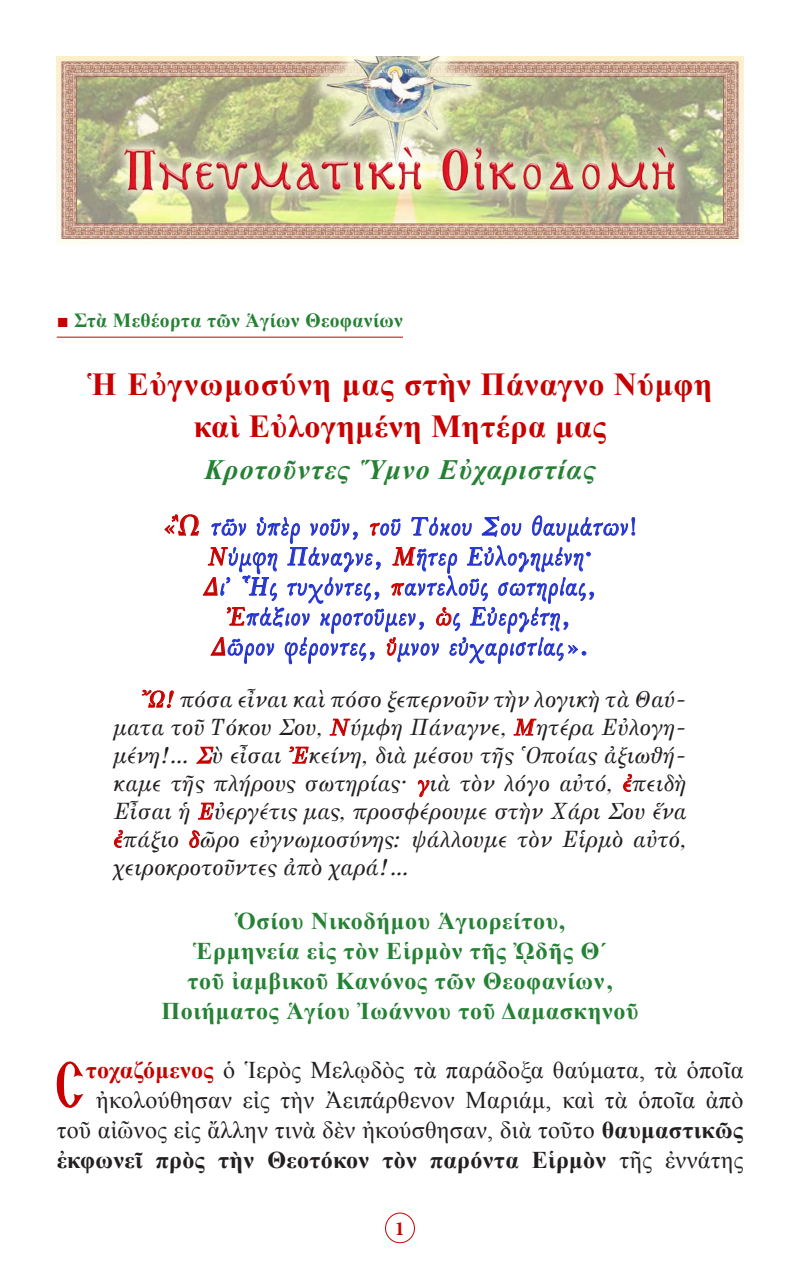
<style>
.page{position:relative;width:800px;height:1270px;background:#fff}
.page>*{position:absolute;margin:0;border:0;box-sizing:border-box;transform-origin:0 0}
.t1{font:66.6px "BYZIMAK";color:#c80000}
.t2{font:700 32px "Times New Roman";letter-spacing:.02em;color:#c80000}
.t3{font:italic 700 28px "Times New Roman";letter-spacing:.04em;color:#258134}
.t4{font:26px "GFS Baskerville";letter-spacing:.04em;color:#2534d0}
.t5{font:24px/30px "Times New Roman";letter-spacing:.015em;color:#231f20;text-align:justify}
.t6{font:700 24px "Times New Roman";letter-spacing:.03em;color:#258134}
.t7{font:23px/28px "SK Aphrodite Pol Uni W Italic";letter-spacing:.02em;color:#231f20;text-align:justify}
.t8{font:700 20px "Times New Roman";letter-spacing:.02em;color:#258134}
.t9{font:700 20px "Minion Pro";color:#c80000}
.s1{font-weight:400;color:#c80000}
.s2{color:#c80000}
.s3{font-size:30px;color:#c80000}
.s4{font-weight:700;color:#c80000}
.s5{font-weight:700}
</style>
<div class="page">
<div style="left:385px;top:1213px;width:30px;height:30px;border:1px solid #c80000;border-radius:50%"></div>
<hr style="left:57px;top:337px;width:346px;height:1px;background:#c80000">
<svg style="left:141px;top:514px;width:494px;height:250px"></svg>
<svg style="left:418px;top:780px;width:12px;height:17px"></svg>
<svg style="left:623px;top:773px;width:9px;height:19px"></svg>
<svg style="left:197px;top:802px;width:18px;height:18px"></svg>
<svg style="left:114px;top:829px;width:9px;height:19px"></svg>
<svg style="left:189px;top:830px;width:11px;height:18px"></svg>
<img style="left:57px;top:57px;width:686px;height:187px">
<p class="t8" style="left:57px;top:307px;width:348px"><span class="s1">■</span> Στὰ Μεθέορτα τῶν Ἁγίων Θεοφανίων</p>
<p class="t2" style="left:88px;top:362px;width:626px">Ἡ Εὐγνωμοσύνη μας στὴν Πάναγνο Νύμφη</p>
<p class="t2" style="left:194px;top:404px;width:414px">καὶ Εὐλογημένη Μητέρα μας</p>
<p class="t3" style="left:204px;top:450px;width:393px">Κροτοῦντες Ὕμνο Εὐχαριστίας</p>
<p class="t4" style="left:162px;top:513px;width:477px"><span class="s2">«</span><span class="s3">Ὢ</span> τῶν ὑπὲρ νοῦν, <span class="s2">τ</span>οῦ Τόκου Σου θαυμάτων!</p>
<p class="t4" style="left:208px;top:543px;width:385px"><span class="s2">Ν</span>ύμφη Πάναγνε, <span class="s2">Μ</span>ῆτερ Εὐλογημένη·</p>
<p class="t4" style="left:204px;top:573px;width:394px"><span class="s2">Δ</span>ι᾿ Ἧς τυχόντες, <span class="s2">π</span>αντελοῦς σωτηρίας,</p>
<p class="t4" style="left:230px;top:603px;width:342px"><span class="s2">Ἐ</span>πάξιον κροτοῦμεν, <span class="s2">ὡ</span>ς Εὐεργέτῃ,</p>
<p class="t4" style="left:211px;top:633px;width:378px"><span class="s2">Δ</span>ῶρον φέροντες, <span class="s2">ὕ</span>μνον εὐχαριστίας».</p>
<p class="t7" style="left:113px;top:686px;width:575px;text-indent:28px"><span class="s2">Ὤ!</span> πόσα εἶναι καὶ πόσο ξεπερνοῦν τὴν λογικὴ τὰ Θαύ&shy;ματα τοῦ Τόκου Σου, <span class="s2">Ν</span>ύμφη Πάναγνε, <span class="s2">Μ</span>ητέρα Εὐλογη&shy;μένη!... <span class="s2">Σ</span>ὺ εἶσαι <span class="s2">Ἐ</span>κείνη, διὰ μέσου τῆς Ὁποίας ἀξιωθή&shy;καμε τῆς πλήρους σωτηρίας· <span class="s2">γ</span>ιὰ τὸν λόγο αὐτό, <span class="s2">ἐ</span>πειδὴ Εἶσαι ἡ <span class="s2">Ε</span>ὐεργέτις μας, προσφέρουμε στὴν Χάρι Σου ἕνα <span class="s2">ἐ</span>πάξιο <span class="s2">δ</span>ῶρο εὐγνωμοσύνης: ψάλλουμε τὸν Εἱρμὸ αὐτό, χειροκροτοῦντες ἀπὸ χαρά!...</p>
<p class="t6" style="left:235px;top:905px;width:332px">Ὁσίου Νικοδήμου Ἁγιορείτου,</p>
<p class="t6" style="left:193px;top:935px;width:415px">Ἑρμηνεία εἰς τὸν Εἱρμὸν τῆς ᾨδῆς Θ΄</p>
<p class="t6" style="left:187px;top:965px;width:427px">τοῦ ἰαμβικοῦ Κανόνος τῶν Θεοφανίων,</p>
<p class="t6" style="left:161px;top:995px;width:479px">Ποιήματος Ἁγίου Ἰωάννου τοῦ Δαμασκηνοῦ</p>
<p class="t1" style="left:55px;top:1045px;width:32px">Σ</p>
<p class="t5" style="left:86px;top:1055px;width:659px"><span class="s4">τοχαζόμενος</span> ὁ Ἱερὸς Μελῳδὸς τὰ παράδοξα θαύματα, τὰ ὁποῖα</p>
<p class="t5" style="left:57px;top:1085px;width:688px;text-indent:40px">ἠκολούθησαν εἰς τὴν Ἀειπάρθενον Μαριάμ, καὶ τὰ ὁποῖα ἀπὸ τοῦ αἰῶνος εἰς ἄλλην τινὰ δὲν ἠκούσθησαν, διὰ τοῦτο <span class="s5">θαυμαστικῶς ἐκφωνεῖ πρὸς τὴν Θεοτόκον τὸν παρόντα Εἱρμὸν</span> τῆς ἐννάτης</p>
<p class="t9" style="left:395px;top:1214px;width:11px">1</p>
</div>
